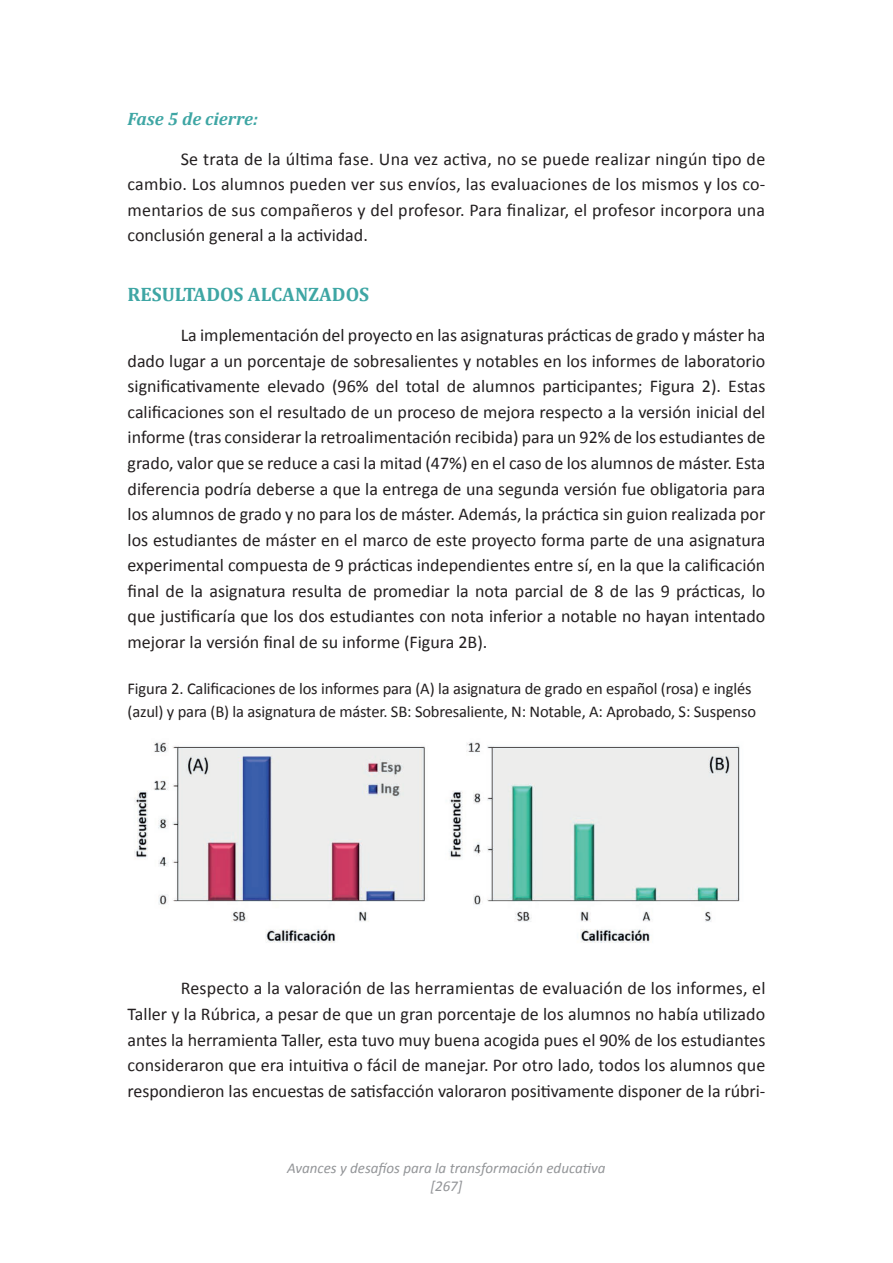
<style>
.page{position:relative;width:893px;height:1263px;background:#fff}
.page>*{position:absolute;margin:0;border:0;box-sizing:border-box;transform-origin:0 0}
.t1{font:700 19.5px "Cambria";color:#3ea6a4}
.t2{font:18px/25.5px "Calibri";color:#231f20;text-align:justify}
.t3{font:italic 700 18px "Cambria";color:#3ea6a4}
.t4{font:16.5px/22.5px "Calibri";letter-spacing:-.01em;color:#231f20}
.t5{font:italic 15px/18px "Calibri";color:#939598;text-align:center}
</style>
<div class="page">
<img style="left:134px;top:742px;width:606px;height:201px">
<p class="t3" style="left:128px;top:107px;width:132px">Fase 5 de cierre:</p>
<p class="t2" style="left:128px;top:145px;width:639px;text-indent:53px">Se trata de la última fase. Una vez activa, no se puede realizar ningún tipo de cambio. Los alumnos pueden ver sus envíos, las evaluaciones de los mismos y los co&shy;mentarios de sus compañeros y del profesor. Para finalizar, el profesor incorpora una conclusión general a la actividad.</p>
<p class="t1" style="left:128px;top:282px;width:243px">RESULTADOS ALCANZADOS</p>
<p class="t2" style="left:128px;top:322px;width:639px;text-indent:53px">La implementación del proyecto en las asignaturas prácticas de grado y máster ha dado lugar a un porcentaje de sobresalientes y notables en los informes de laboratorio significativamente elevado (96% del total de alumnos participantes; Figura 2). Estas calificaciones son el resultado de un proceso de mejora respecto a la versión inicial del informe (tras considerar la retroalimentación recibida) para un 92% de los estudiantes de grado, valor que se reduce a casi la mitad (47%) en el caso de los alumnos de máster. Esta diferencia podría deberse a que la entrega de una segunda versión fue obligatoria para los alumnos de grado y no para los de máster. Además, la práctica sin guion realizada por los estudiantes de máster en el marco de este proyecto forma parte de una asignatura experimental compuesta de 9 prácticas independientes entre sí, en la que la calificación final de la asignatura resulta de promediar la nota parcial de 8 de las 9 prácticas, lo que justificaría que los dos estudiantes con nota inferior a notable no hayan intentado mejorar la versión final de su informe (Figura 2B).</p>
<p class="t4" style="left:128px;top:676px;width:630px">Figura 2. Calificaciones de los informes para (A) la asignatura de grado en español (rosa) e inglés (azul) y para (B) la asignatura de máster. SB: Sobresaliente, N: Notable, A: Aprobado, S: Suspenso</p>
<p class="t2" style="left:128px;top:975px;width:639px;text-indent:53px">Respecto a la valoración de las herramientas de evaluación de los informes, el Taller y la Rúbrica, a pesar de que un gran porcentaje de los alumnos no había utilizado antes la herramienta Taller, esta tuvo muy buena acogida pues el 90% de los estudiantes consideraron que era intuitiva o fácil de manejar. Por otro lado, todos los alumnos que respondieron las encuestas de satisfacción valoraron positivamente disponer de la rúbri-</p>
<p class="t5" style="left:287px;top:1158px;width:320px">Avances y desafíos para la transformación educativa [267]</p>
</div>
